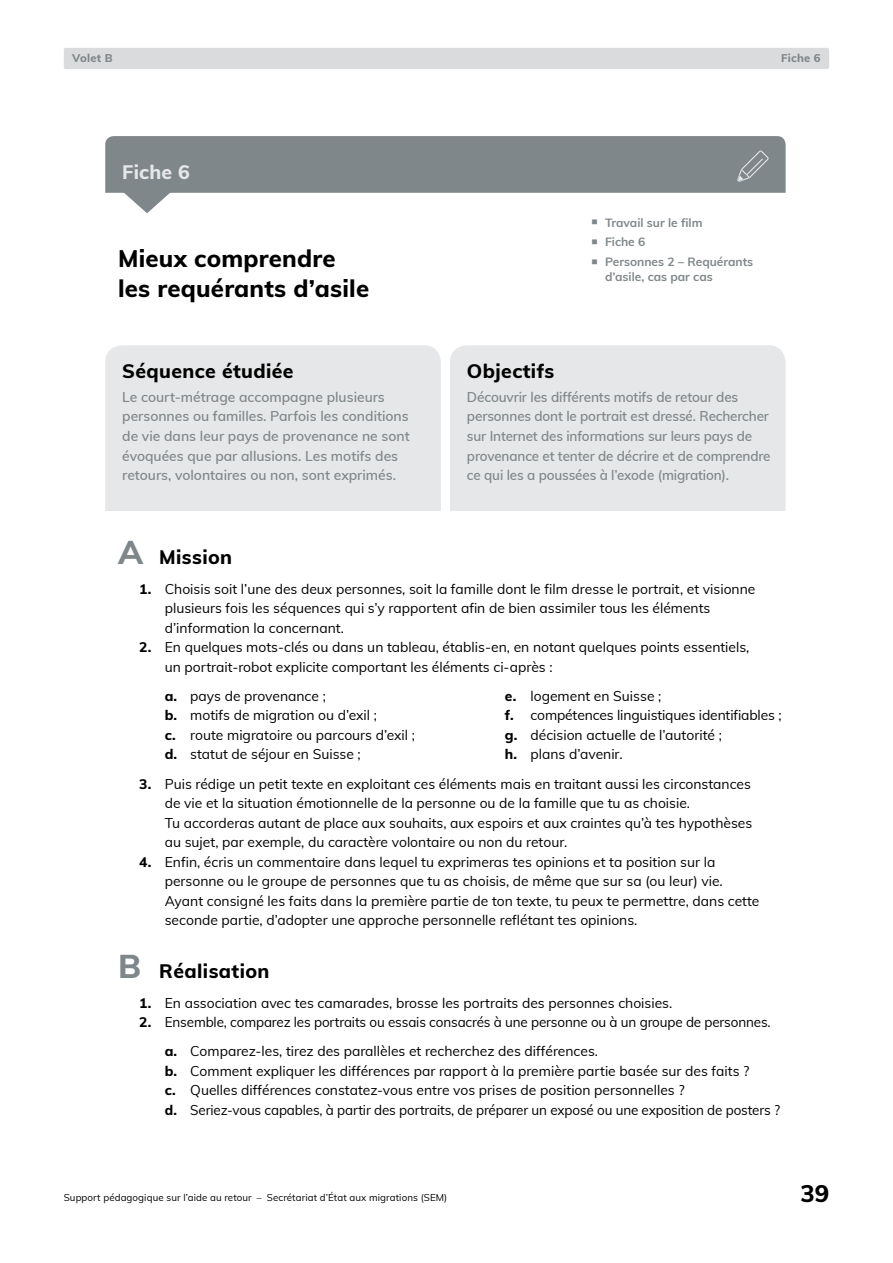
<style>
.page{position:relative;width:893px;height:1263px;background:#fff}
.page>*{position:absolute;margin:0;border:0;box-sizing:border-box;transform-origin:0 0}
.Titel_1_Vorschlag{font:800 24px/30px "Muli";letter-spacing:.01em;color:#000}
.Titel_Arbeitsblätter{font:800 19.5px "Muli";letter-spacing:.02em;color:#000}
.Titel_1_Vorschlag-2{font:800 19.5px "Muli";letter-spacing:.01em;color:#e6e7e8}
.t1{font:13.8px/19.5px "Muli";color:#000}
.GS_Arbeitsblätter__n{font:600 13.8px/19.5px "Muli";letter-spacing:-.01em;color:#80878a}
.GS_Arbeitsblätter__n-2{font:700 12px/15px "Muli";color:#80878a}
.Kapiteltitel{font:800 11.25px "Muli";letter-spacing:.02em;color:#80878a}
.t2{font:9.75px "Muli";letter-spacing:.01em;color:#000}
.s1{font-weight:900;font-size:25.5px}
.s2{font-size:33px;color:#80878a}
.s3{font-weight:800}
</style>
<div class="page">
<div style="left:64px;top:48px;width:765px;height:21px;background:#d9dbdc;border-radius:2px"></div>
<div style="left:105px;top:345px;width:336px;height:166px;background:#e6e7e8"></div>
<div style="left:450px;top:345px;width:336px;height:166px;background:#e6e7e8"></div>
<svg style="left:105px;top:136px;width:681px;height:77px"></svg>
<p class="Kapiteltitel" style="left:72px;top:50px;width:42px">Volet B</p>
<p class="Kapiteltitel" style="left:781px;top:50px;width:41px">Fiche 6</p>
<p class="Titel_1_Vorschlag-2" style="left:122px;top:158px;width:69px">Fiche 6</p>
<p class="Titel_1_Vorschlag" style="left:118px;top:242px;width:253px">Mieux comprendre les requérants d’asile</p>
<p class="Titel_Arbeitsblätter" style="left:122px;top:356px;width:173px">Séquence étudiée</p>
<p class="GS_Arbeitsblätter__n" style="left:122px;top:387px;width:289px">Le court-métrage accompagne plusieurs personnes ou familles. Parfois les conditions de vie dans leur pays de provenance ne sont évoquées que par allusions. Les motifs des retours, volontaires ou non, sont exprimés.</p>
<p class="GS_Arbeitsblätter__n-2" style="left:591px;top:214px;width:113px"><span class="s1">·</span> Travail sur le film</p>
<p class="GS_Arbeitsblätter__n-2" style="left:591px;top:234px;width:56px"><span class="s1">·</span> Fiche 6</p>
<p class="GS_Arbeitsblätter__n-2" style="left:605px;top:254px;width:150px;text-indent:-14px"><span class="s1">·</span> Personnes 2 – Requérants d’asile, cas par cas</p>
<p class="Titel_Arbeitsblätter" style="left:467px;top:356px;width:89px">Objectifs</p>
<p class="GS_Arbeitsblätter__n" style="left:467px;top:387px;width:305px">Découvrir les différents motifs de retour des personnes dont le portrait est dressé. Rechercher sur Internet des informations sur leurs pays de provenance et tenter de décrire et de comprendre ce qui les a poussées à l’exode (migration).</p>
<p class="Titel_Arbeitsblätter" style="left:118px;top:543px;width:116px"><span class="s2">A</span> Mission</p>
<p class="t1" style="left:165px;top:578px;width:592px;text-indent:-26px"><span class="s3">1.</span> Choisis soit l’une des deux personnes, soit la famille dont le film dresse le portrait, et visionne plusieurs fois les séquences qui s’y rapportent afin de bien assimiler tous les éléments d’information la concernant.</p>
<p class="t1" style="left:165px;top:637px;width:586px;text-indent:-26px"><span class="s3">2.</span> En quelques mots-clés ou dans un tableau, établis-en, en notant quelques points essentiels, un portrait-robot explicite comportant les éléments ci-après :</p>
<p class="t1" style="left:165px;top:685px;width:163px"><span class="s3">a.</span> pays de provenance ;</p>
<p class="t1" style="left:165px;top:705px;width:214px"><span class="s3">b.</span> motifs de migration ou d’exil ;</p>
<p class="t1" style="left:165px;top:724px;width:252px"><span class="s3">c.</span> route migratoire ou parcours d’exil ;</p>
<p class="t1" style="left:165px;top:744px;width:198px"><span class="s3">d.</span> statut de séjour en Suisse ;</p>
<p class="t1" style="left:505px;top:685px;width:158px"><span class="s3">e.</span> logement en Suisse ;</p>
<p class="t1" style="left:505px;top:705px;width:278px"><span class="s3">f.</span> compétences linguistiques identifiables ;</p>
<p class="t1" style="left:505px;top:724px;width:218px"><span class="s3">g.</span> décision actuelle de l’autorité ;</p>
<p class="t1" style="left:505px;top:744px;width:119px"><span class="s3">h.</span> plans d’avenir.</p>
<p class="t1" style="left:165px;top:773px;width:589px;text-indent:-26px"><span class="s3">3.</span> Puis rédige un petit texte en exploitant ces éléments mais en traitant aussi les circonstances de vie et la situation émotionnelle de la personne ou de la famille que tu as choisie.<br>Tu accorderas autant de place aux souhaits, aux espoirs et aux craintes qu’à tes hypothèses au sujet, par exemple, du caractère volontaire ou non du retour.</p>
<p class="t1" style="left:165px;top:851px;width:596px;text-indent:-26px"><span class="s3">4.</span> Enfin, écris un commentaire dans lequel tu exprimeras tes opinions et ta position sur la personne ou le groupe de personnes que tu as choisis, de même que sur sa (ou leur) vie.<br>Ayant consigné les faits dans la première partie de ton texte, tu peux te permettre, dans cette seconde partie, d’adopter une approche personnelle reflétant tes opinions.</p>
<p class="Titel_Arbeitsblätter" style="left:118px;top:957px;width:153px"><span class="s2">B</span> Réalisation</p>
<p class="t1" style="left:139px;top:992px;width:535px"><span class="s3">1.</span> En association avec tes camarades, brosse les portraits des personnes choisies.</p>
<p class="t1" style="left:139px;top:1012px;width:633px"><span class="s3">2.</span> Ensemble, comparez les portraits ou essais consacrés à une personne ou à un groupe de personnes.</p>
<p class="t1" style="left:165px;top:1041px;width:435px"><span class="s3">a.</span> Comparez-les, tirez des parallèles et recherchez des différences.</p>
<p class="t1" style="left:165px;top:1060px;width:586px"><span class="s3">b.</span> Comment expliquer les différences par rapport à la première partie basée sur des faits ?</p>
<p class="t1" style="left:165px;top:1080px;width:521px"><span class="s3">c.</span> Quelles différences constatez-vous entre vos prises de position personnelles ?</p>
<p class="t1" style="left:165px;top:1099px;width:617px"><span class="s3">d.</span> Seriez-vous capables, à partir des portraits, de préparer un exposé ou une exposition de posters ?</p>
<p class="t2" style="left:64px;top:1190px;width:385px">Support pédagogique sur l’aide au retour – Secrétariat d’État aux migrations (SEM)</p>
<h1 class="Titel_1_Vorschlag" style="left:800px;top:1177px;width:30px">39</h1>
</div>
